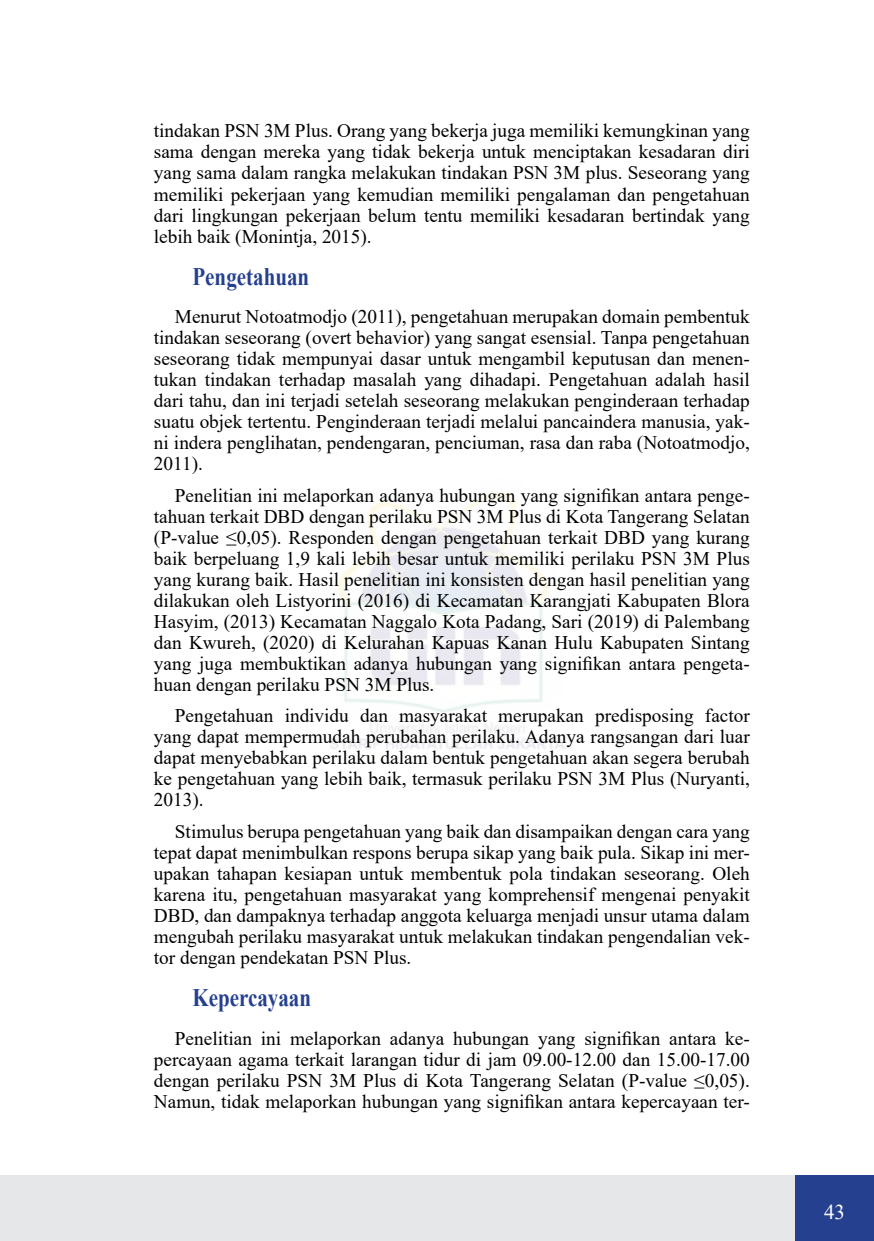
<style>
.page{position:relative;width:874px;height:1241px;background:#fff}
.page>*{position:absolute;margin:0;border:0;box-sizing:border-box;transform-origin:0 0}
.t1{font:700 25.2px "Times New Roman";color:#25408f;scale:.83 1}
.t2{font:21px "Times New Roman";color:#fff}
.t3{font:19.25px/21px "Times New Roman";color:#000;text-align:justify}
</style>
<div class="page">
<img style="left:330px;top:493px;width:234px;height:256px">
<div style="left:0;top:1175px;width:873px;height:65px;background:#e6e7e8"></div>
<div style="left:794px;top:1175px;width:79px;height:65px;background:#25408f"></div>
<p class="t3" style="left:154px;top:120px;width:597px">tindakan PSN 3M Plus. Orang yang bekerja juga memiliki kemungkinan yang sama dengan mereka yang tidak bekerja untuk menciptakan kesadaran diri yang sama dalam rangka melakukan tindakan PSN 3M plus. Seseorang yang memiliki pekerjaan yang kemudian memiliki pengalaman dan pengetahuan dari lingkungan pekerjaan belum tentu memiliki kesadaran bertindak yang lebih baik (Monintja, 2015).</p>
<h1 class="t1" style="left:192px;top:258px;width:142px">Pengetahuan</h1>
<p class="t3" style="left:154px;top:305px;width:597px;text-indent:21px">Menurut Notoatmodjo (2011), pengetahuan merupakan domain pembentuk tindakan seseorang (overt behavior) yang sangat esensial. Tanpa pengetahuan seseorang tidak mempunyai dasar untuk mengambil keputusan dan menen&shy;tukan tindakan terhadap masalah yang dihadapi. Pengetahuan adalah hasil dari tahu, dan ini terjadi setelah seseorang melakukan penginderaan terhadap suatu objek tertentu. Penginderaan terjadi melalui pancaindera manusia, yak&shy;ni indera penglihatan, pendengaran, penciuman, rasa dan raba (Notoatmodjo, 2011).</p>
<p class="t3" style="left:154px;top:484px;width:597px;text-indent:21px">Penelitian ini melaporkan adanya hubungan yang signifikan antara penge&shy;tahuan terkait DBD dengan perilaku PSN 3M Plus di Kota Tangerang Selatan (P-value ≤0,05). Responden dengan pengetahuan terkait DBD yang kurang baik berpeluang 1,9 kali lebih besar untuk memiliki perilaku PSN 3M Plus yang kurang baik. Hasil penelitian ini konsisten dengan hasil penelitian yang dilakukan oleh Listyorini (2016) di Kecamatan Karangjati Kabupaten Blora Hasyim, (2013) Kecamatan Naggalo Kota Padang, Sari (2019) di Palembang dan Kwureh, (2020) di Kelurahan Kapuas Kanan Hulu Kabupaten Sintang yang juga membuktikan adanya hubungan yang signifikan antara pengeta&shy;huan dengan perilaku PSN 3M Plus.</p>
<p class="t3" style="left:154px;top:704px;width:597px;text-indent:21px">Pengetahuan individu dan masyarakat merupakan predisposing factor yang dapat mempermudah perubahan perilaku. Adanya rangsangan dari luar dapat menyebabkan perilaku dalam bentuk pengetahuan akan segera berubah ke pengetahuan yang lebih baik, termasuk perilaku PSN 3M Plus (Nuryanti, 2013).</p>
<p class="t3" style="left:154px;top:820px;width:597px;text-indent:21px">Stimulus berupa pengetahuan yang baik dan disampaikan dengan cara yang tepat dapat menimbulkan respons berupa sikap yang baik pula. Sikap ini mer&shy;upakan tahapan kesiapan untuk membentuk pola tindakan seseorang. Oleh karena itu, pengetahuan masyarakat yang komprehensif mengenai penyakit DBD, dan dampaknya terhadap anggota keluarga menjadi unsur utama dalam mengubah perilaku masyarakat untuk melakukan tindakan pengendalian vek&shy;tor dengan pendekatan PSN Plus.</p>
<h1 class="t1" style="left:192px;top:979px;width:144px">Kepercayaan</h1>
<p class="t3" style="left:154px;top:1026px;width:597px;text-indent:21px">Penelitian ini melaporkan adanya hubungan yang signifikan antara ke&shy;percayaan agama terkait larangan tidur di jam 09.00-12.00 dan 15.00-17.00 dengan perilaku PSN 3M Plus di Kota Tangerang Selatan (P-value ≤0,05).<br>Namun, tidak melaporkan hubungan yang signifikan antara kepercayaan ter-</p>
<p class="t2" style="left:823px;top:1196px;width:22px">43</p>
</div>
